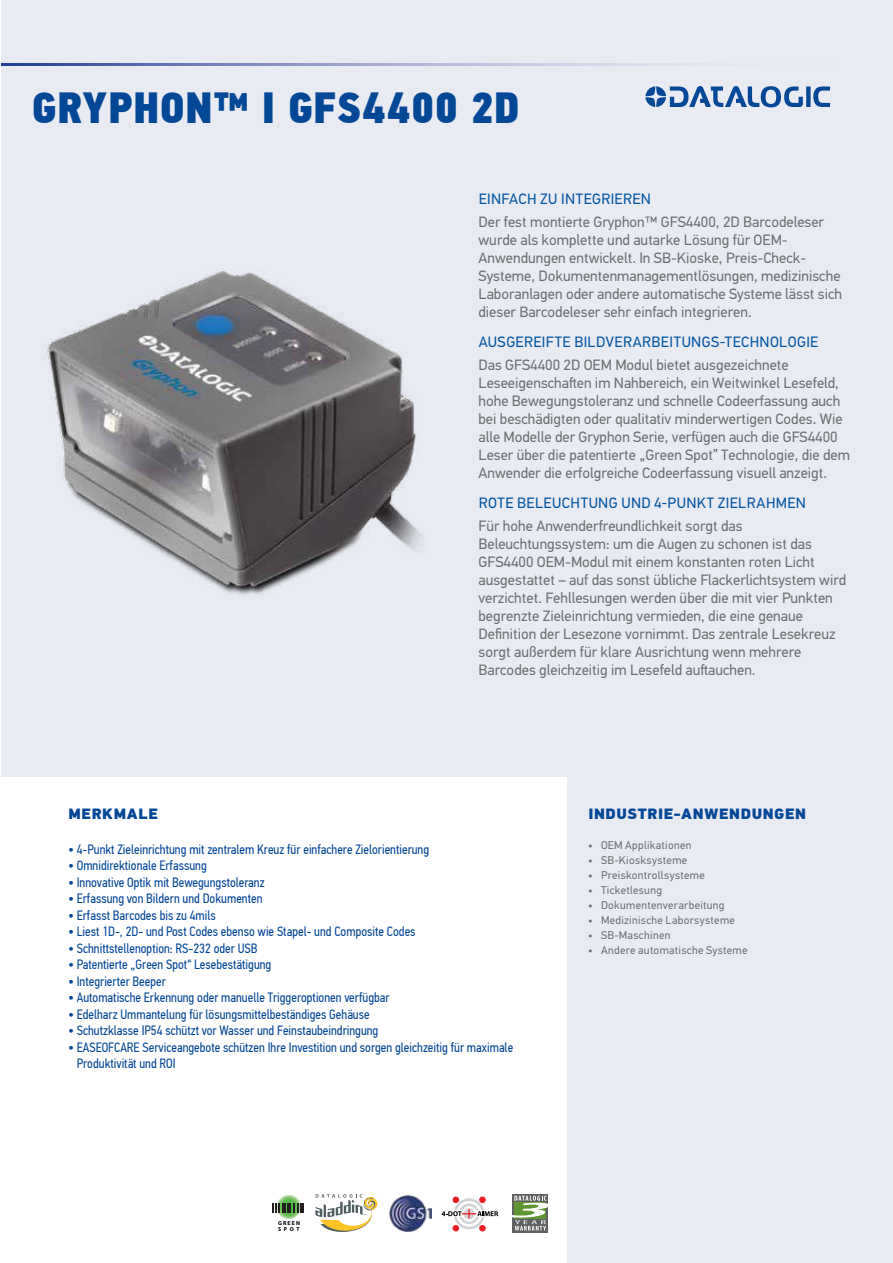
<style>
.page{position:relative;width:893px;height:1263px;background:#fff}
.page>*{position:absolute;margin:0;border:0;box-sizing:border-box;transform-origin:0 0}
.t1{font:43.5px "PF Din Text Cond Pro X Black";letter-spacing:.01em;color:#034797}
.t2{font:15px/18px "PF Din Text Pro";color:#6d6e71}
.t3{font:15px "PF Din Text Pro";letter-spacing:.025em;color:#0054a4}
.t4{font:900 15px "PF Din Text Pro";letter-spacing:.04em;color:#034797}
.t5{font:13.5px/16.5px "PF Din Text Cond Pro";color:#034797}
.t6{font:11.25px "PF Din Text Pro";letter-spacing:.025em;color:#6d6e71}
.t7{font:700 5.7px/5.7px "Myriad Pro";letter-spacing:.2em;color:#000}
.s1{font-size:15px}
</style>
<div class="page">
<div style="left:1px;top:0;width:892px;height:1263px;background:#e8ebf2"></div>
<svg style="left:2px;top:64px;width:660px;height:1px"></svg>
<svg style="left:645px;top:86px;width:185px;height:21px"></svg>
<div style="left:0;top:777px;width:567px;height:486px;background:#fff"></div>
<img style="left:47px;top:271px;width:374px;height:324px">
<svg style="left:315px;top:1194px;width:63px;height:38px"></svg>
<img style="left:389px;top:1195px;width:42px;height:37px">
<svg style="left:276px;top:1194px;width:25px;height:25px"></svg>
<svg style="left:273px;top:1203px;width:25px;height:10px"></svg>
<hr style="left:300px;top:1203px;width:4px;height:10px;background:#231f20">
<svg style="left:513px;top:1194px;width:35px;height:38px"></svg>
<svg style="left:512px;top:1196px;width:36px;height:34px"></svg>
<svg style="left:442px;top:1197px;width:56px;height:34px"></svg>
<h1 class="t1" style="left:32px;top:80px;width:489px">GRYPHON™ I GFS4400 2D</h1>
<p class="t3" style="left:479px;top:190px;width:174px">EINFACH ZU INTEGRIEREN</p>
<p class="t2" style="left:478px;top:213px;width:365px">Der fest montierte Gryphon™ GFS4400, 2D Barcodeleser wurde als komplette und autarke Lösung für OEM-Anwendungen entwickelt. In SB-Kioske, Preis-Check-Systeme, Dokumentenmanagementlösungen, medizinische Laboranlagen oder andere automatische Systeme lässt sich dieser Barcodeleser sehr einfach integrieren.</p>
<p class="t3" style="left:479px;top:333px;width:341px">AUSGEREIFTE BILDVERARBEITUNGS-TECHNOLOGIE</p>
<p class="t2" style="left:478px;top:356px;width:373px">Das GFS4400 2D OEM Modul bietet ausgezeichnete Leseeigenschaften im Nahbereich, ein Weitwinkel Lesefeld, hohe Bewegungstoleranz und schnelle Codeerfassung auch bei beschädigten oder qualitativ minderwertigen Codes. Wie alle Modelle der Gryphon Serie, verfügen auch die GFS4400<br>Leser über die patentierte „Green Spot” Technologie, die dem Anwender die erfolgreiche Codeerfassung visuell anzeigt.</p>
<p class="t3" style="left:479px;top:494px;width:329px">ROTE BELEUCHTUNG UND 4-PUNKT ZIELRAHMEN</p>
<p class="t2" style="left:478px;top:517px;width:369px">Für hohe Anwenderfreundlichkeit sorgt das Beleuchtungssystem: um die Augen zu schonen ist das GFS4400 OEM-Modul mit einem konstanten roten Licht ausgestattet – auf das sonst übliche Flackerlichtsystem wird verzichtet. Fehllesungen werden über die mit vier Punkten begrenzte Zieleinrichtung vermieden, die eine genaue Definition der Lesezone vornimmt. Das zentrale Lesekreuz sorgt außerdem für klare Ausrichtung wenn mehrere Barcodes gleichzeitig im Lesefeld auftauchen.</p>
<p class="t4" style="left:68px;top:804px;width:91px">MERKMALE</p>
<p class="t5" style="left:68px;top:841px;width:362px"><span class="s1">•</span> 4-Punkt Zieleinrichtung mit zentralem Kreuz für einfachere Zielorientierung</p>
<p class="t5" style="left:68px;top:857px;width:140px"><span class="s1">•</span> Omnidirektionale Erfassung</p>
<p class="t5" style="left:68px;top:874px;width:198px"><span class="s1">•</span> Innovative Optik mit Bewegungstoleranz</p>
<p class="t5" style="left:68px;top:890px;width:196px"><span class="s1">•</span> Erfassung von Bildern und Dokumenten</p>
<p class="t5" style="left:68px;top:907px;width:149px"><span class="s1">•</span> Erfasst Barcodes bis zu 4mils</p>
<p class="t5" style="left:68px;top:923px;width:349px"><span class="s1">•</span> Liest 1D-, 2D- und Post Codes ebenso wie Stapel- und Composite Codes</p>
<p class="t5" style="left:68px;top:940px;width:191px"><span class="s1">•</span> Schnittstellenoption: RS-232 oder USB</p>
<p class="t5" style="left:68px;top:956px;width:205px"><span class="s1">•</span> Patentierte „Green Spot“ Lesebestätigung</p>
<p class="t5" style="left:68px;top:973px;width:99px"><span class="s1">•</span> Integrierter Beeper</p>
<p class="t5" style="left:68px;top:989px;width:323px"><span class="s1">•</span> Automatische Erkennung oder manuelle Triggeroptionen verfügbar</p>
<p class="t5" style="left:68px;top:1006px;width:303px"><span class="s1">•</span> Edelharz Ummantelung für lösungsmittelbeständiges Gehäuse</p>
<p class="t5" style="left:68px;top:1022px;width:312px"><span class="s1">•</span> Schutzklasse IP54 schützt vor Wasser und Feinstaubeindringung</p>
<p class="t5" style="left:77px;top:1039px;width:438px;text-indent:-9px"><span class="s1">•</span> EASEOFCARE Serviceangebote schützen Ihre Investition und sorgen gleichzeitig für maximale<br>Produktivität und ROI</p>
<p class="t7" style="left:278px;top:1220px;width:23px">GREEN<br>SPOT</p>
<p class="t4" style="left:588px;top:804px;width:219px">INDUSTRIE-ANWENDUNGEN</p>
<p class="t6" style="left:588px;top:838px;width:105px">• OEM Applikationen</p>
<p class="t6" style="left:588px;top:853px;width:101px">• SB-Kiosksysteme</p>
<p class="t6" style="left:588px;top:868px;width:118px">• Preiskontrollsysteme</p>
<p class="t6" style="left:588px;top:883px;width:75px">• Ticketlesung</p>
<p class="t6" style="left:588px;top:898px;width:138px">• Dokumentenverarbeitung</p>
<p class="t6" style="left:588px;top:913px;width:148px">• Medizinische Laborsysteme</p>
<p class="t6" style="left:588px;top:928px;width:84px">• SB-Maschinen</p>
<p class="t6" style="left:588px;top:943px;width:161px">• Andere automatische Systeme</p>
</div>
